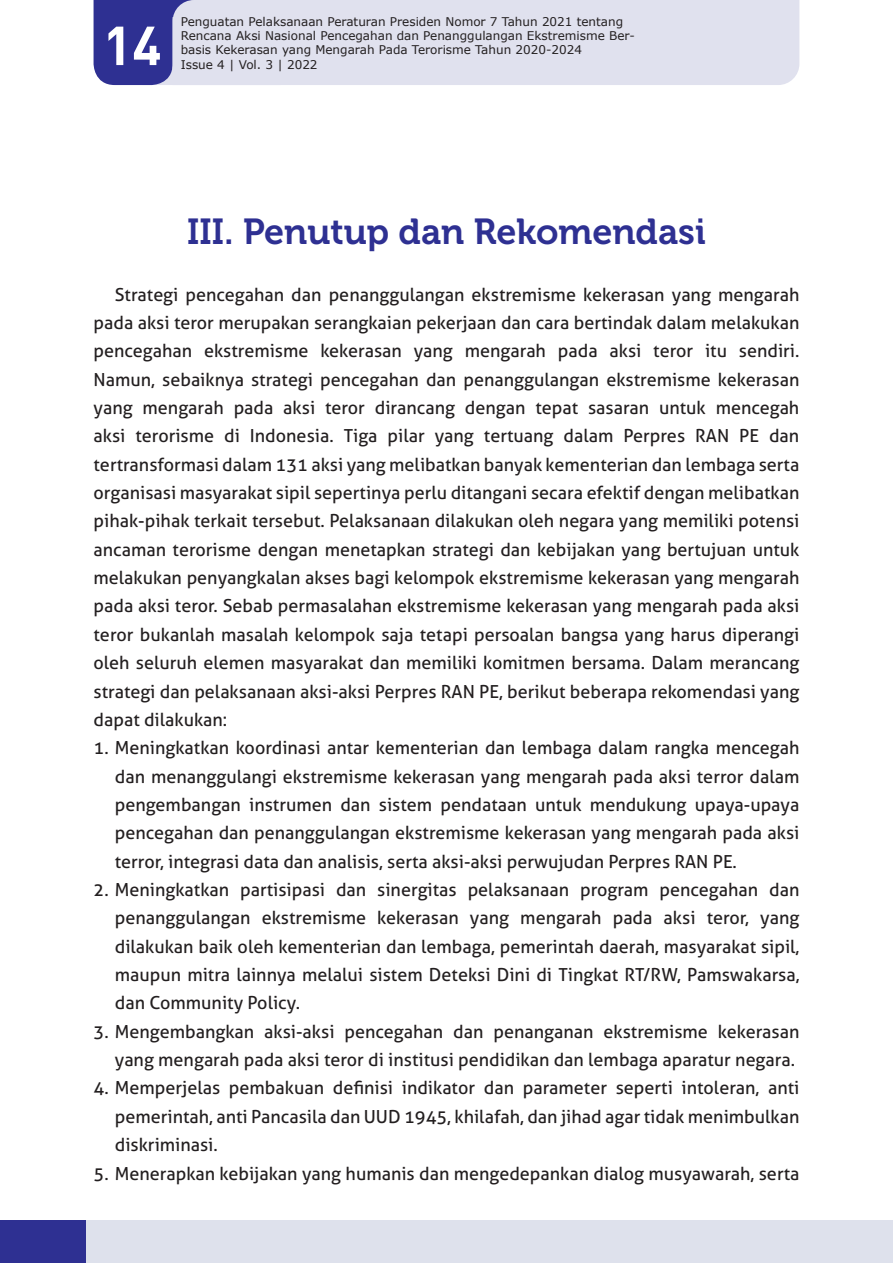
<style>
.page{position:relative;width:893px;height:1263px;background:#fff}
.page>*{position:absolute;margin:0;border:0;box-sizing:border-box;transform-origin:0 0}
.t1{font:700 54px "DINOT";color:#fff}
.JUDUL{font:36px "Museo 700";color:#2e3092}
.ISI{font:18px/28.3px "Aller";color:#231f20;text-align:justify}
.INDENT{font:18px/28.3px "Aller";color:#231f20;text-align:justify}
.t2{font:12px/14.4px "Verdana";color:#231f20}
</style>
<div class="page">
<div style="left:94px;top:0;width:79px;height:85px;background:#2e3092"></div>
<div style="left:143px;top:0;width:137px;height:17px;background:#2e3092"></div>
<div style="left:173px;top:0;width:626px;height:85px;background:#e0e1ee"></div>
<div style="left:0;top:1220px;width:893px;height:43px;background:#dee1ec"></div>
<div style="left:0;top:1220px;width:85px;height:43px;background:#2e3092"></div>
<h1 class="t1" style="left:103px;top:9px;width:60px">14</h1>
<p class="t2" style="left:181px;top:14px;width:456px">Penguatan Pelaksanaan Peraturan Presiden Nomor 7 Tahun 2021 tentang Rencana Aksi Nasional Pencegahan dan Penanggulangan Ekstremisme Ber&shy;basis Kekerasan yang Mengarah Pada Terorisme Tahun 2020-2024<br>Issue 4 | Vol. 3 | 2022</p>
<p class="JUDUL" style="left:187px;top:211px;width:520px">III. Penutup dan Rekomendasi</p>
<p class="ISI" style="left:94px;top:280px;width:707px;text-indent:21px">Strategi pencegahan dan penanggulangan ekstremisme kekerasan yang mengarah pada aksi teror merupakan serangkaian pekerjaan dan cara bertindak dalam melakukan pencegahan ekstremisme kekerasan yang mengarah pada aksi teror itu sendiri.<br>Namun, sebaiknya strategi pencegahan dan penanggulangan ekstremisme kekerasan yang mengarah pada aksi teror dirancang dengan tepat sasaran untuk mencegah aksi terorisme di Indonesia. Tiga pilar yang tertuang dalam Perpres RAN PE dan tertransformasi dalam 131 aksi yang melibatkan banyak kementerian dan lembaga serta organisasi masyarakat sipil sepertinya perlu ditangani secara efektif dengan melibatkan pihak-pihak terkait tersebut. Pelaksanaan dilakukan oleh negara yang memiliki potensi ancaman terorisme dengan menetapkan strategi dan kebijakan yang bertujuan untuk melakukan penyangkalan akses bagi kelompok ekstremisme kekerasan yang mengarah pada aksi teror. Sebab permasalahan ekstremisme kekerasan yang mengarah pada aksi teror bukanlah masalah kelompok saja tetapi persoalan bangsa yang harus diperangi oleh seluruh elemen masyarakat dan memiliki komitmen bersama. Dalam merancang strategi dan pelaksanaan aksi-aksi Perpres RAN PE, berikut beberapa rekomendasi yang dapat dilakukan:</p>
<p class="INDENT" style="left:115px;top:734px;width:686px;text-indent:-21px">1. Meningkatkan koordinasi antar kementerian dan lembaga dalam rangka mencegah dan menanggulangi ekstremisme kekerasan yang mengarah pada aksi terror dalam pengembangan instrumen dan sistem pendataan untuk mendukung upaya-upaya pencegahan dan penanggulangan ekstremisme kekerasan yang mengarah pada aksi terror, integrasi data dan analisis, serta aksi-aksi perwujudan Perpres RAN PE.</p>
<p class="INDENT" style="left:115px;top:875px;width:686px;text-indent:-21px">2. Meningkatkan partisipasi dan sinergitas pelaksanaan program pencegahan dan penanggulangan ekstremisme kekerasan yang mengarah pada aksi teror, yang dilakukan baik oleh kementerian dan lembaga, pemerintah daerah, masyarakat sipil, maupun mitra lainnya melalui sistem Deteksi Dini di Tingkat RT/RW, Pamswakarsa, dan Community Policy.</p>
<p class="INDENT" style="left:94px;top:1017px;width:707px;text-align:right">3. Mengembangkan aksi-aksi pencegahan dan penanganan ekstremisme kekerasan yang mengarah pada aksi teror di institusi pendidikan dan lembaga aparatur negara.</p>
<p class="INDENT" style="left:115px;top:1074px;width:686px;text-indent:-21px">4. Memperjelas pembakuan definisi indikator dan parameter seperti intoleran, anti pemerintah, anti Pancasila dan UUD 1945, khilafah, dan jihad agar tidak menimbulkan diskriminasi.</p>
<p class="INDENT" style="left:94px;top:1159px;width:707px">5. Menerapkan kebijakan yang humanis dan mengedepankan dialog musyawarah, serta</p>
</div>
